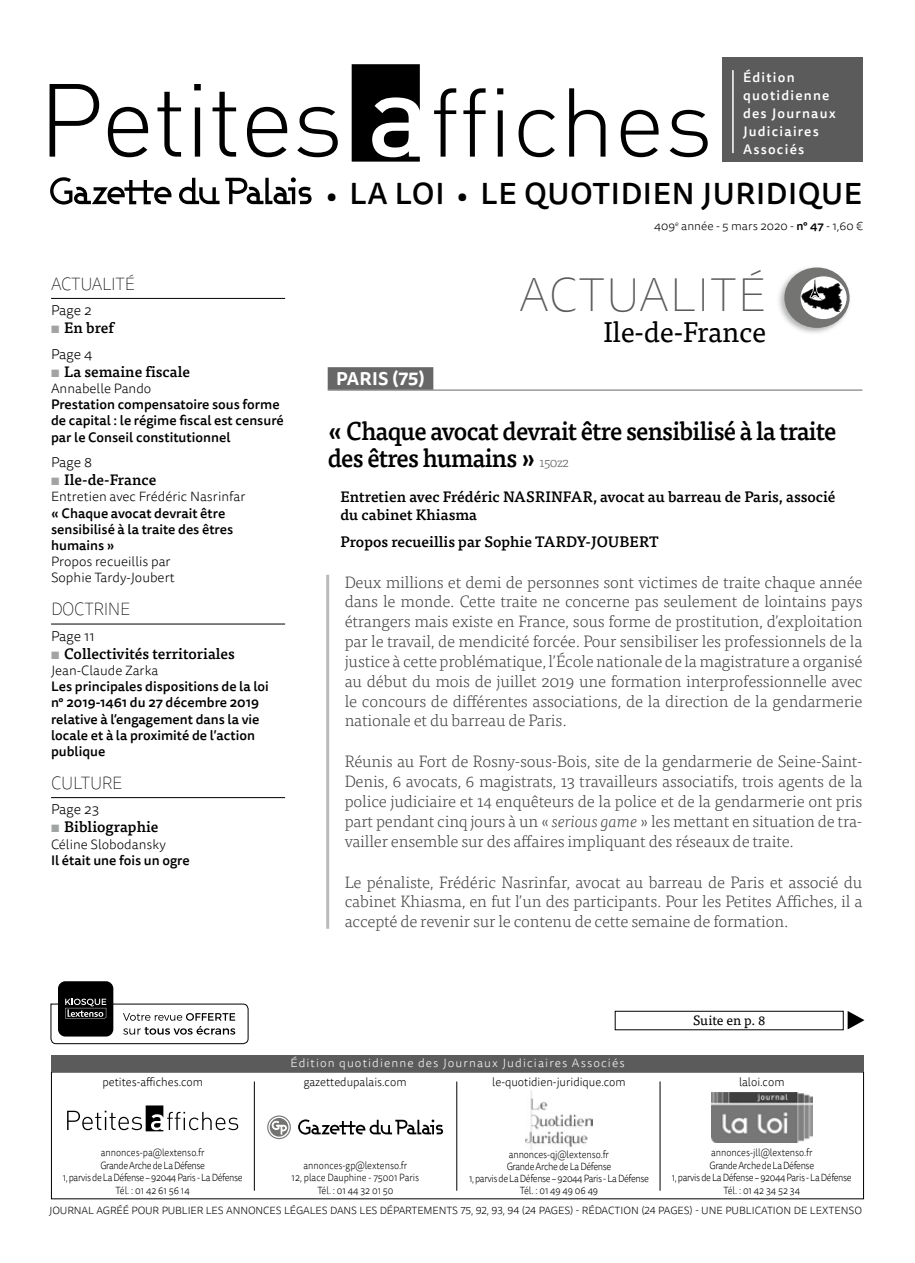
<style>
.page{position:relative;width:915px;height:1263px;background:#fff}
.page>*{position:absolute;margin:0;border:0;box-sizing:border-box;transform-origin:0 0}
.t1{font:100 48px "Tisa Sans OT";letter-spacing:.01em;color:#5b5b5b}
.t2{font:500 30px "Tisa Sans OT";letter-spacing:.02em;color:#000}
.t3{font:28.5px "Tisa OT";letter-spacing:-.01em;color:#000}
.t4{font:500 25.5px/27px "Tisa OT";letter-spacing:-.03em;color:#000;scale:.95 1}
.t5{font:100 18px "Tisa Sans OT";letter-spacing:-.02em;color:#000;scale:.95 1}
.t6{font:700 18px "Tisa Sans OT";letter-spacing:.01em;color:#fff}
.t7{font:300 16.5px/19.8px "Tisa OT";letter-spacing:-.01em;color:#444443;text-align:justify}
.t8{font:500 15px/18px "Tisa OT";color:#000}
.t9{font:300 14.25px "Tisa Sans OT";color:#000}
.t10{font:500 13.5px/16.2px "Tisa Sans OT";color:#000}
.t11{font:300 13.5px/16.2px "Tisa Sans OT";color:#000}
.t12{font:500 13.5px/18px "Tisa Sans OT";letter-spacing:.09em;color:#fff}
.t13{font:13.5px "Tisa OT";color:#000}
.t14{font:300 12px "Tisa Sans OT";color:#000;scale:.95 1}
.t15{font:300 12px "Tisa Sans OT";letter-spacing:.09em;color:#fff}
.t16{font:300 12px "Tisa Sans OT";color:#000}
.t17{font:300 10.5px/12.6px "Tisa Sans OT";letter-spacing:-.04em;color:#000;text-align:center;scale:.88 1}
.t18{font:300 10.5px "Tisa Sans OT";letter-spacing:-.01em;color:#000}
.t19{font:300 10.5px/12.6px "Tisa Sans OT";letter-spacing:-.01em;color:#000;text-align:center;scale:.88 1}
.s1{font-weight:700;color:#a2a3a3}
.s2{font-size:27px}
.s3{font-weight:500}
.s4{font-weight:300;font-size:13.5px;color:#5b5b5b}
.s5{font-style:italic}
</style>
<div class="page">
<div style="left:721px;top:58px;width:140px;height:104px;background:#5b5b5b"></div>
<hr style="left:732px;top:70px;width:1px;height:83px;background:#fff">
<svg style="left:50px;top:84px;width:49px;height:73px"></svg>
<svg style="left:108px;top:107px;width:40px;height:50px"></svg>
<svg style="left:157px;top:92px;width:24px;height:65px"></svg>
<svg style="left:194px;top:84px;width:7px;height:73px"></svg>
<svg style="left:212px;top:92px;width:24px;height:65px"></svg>
<svg style="left:247px;top:107px;width:40px;height:50px"></svg>
<svg style="left:297px;top:107px;width:40px;height:50px"></svg>
<svg style="left:351px;top:64px;width:68px;height:98px"></svg>
<svg style="left:434px;top:88px;width:22px;height:69px"></svg>
<svg style="left:463px;top:88px;width:22px;height:69px"></svg>
<svg style="left:497px;top:88px;width:6px;height:69px"></svg>
<svg style="left:518px;top:110px;width:36px;height:47px"></svg>
<svg style="left:569px;top:88px;width:36px;height:69px"></svg>
<svg style="left:620px;top:110px;width:38px;height:47px"></svg>
<svg style="left:669px;top:110px;width:38px;height:47px"></svg>
<svg style="left:50px;top:177px;width:121px;height:28px"></svg>
<svg style="left:179px;top:178px;width:40px;height:26px"></svg>
<svg style="left:225px;top:177px;width:86px;height:27px"></svg>
<div style="left:58px;top:981px;width:55px;height:55px;background:#000;border-radius:7px"></div>
<svg style="left:50px;top:999px;width:199px;height:45px"></svg>
<img style="left:525px;top:1090px;width:67px;height:60px">
<svg style="left:67px;top:1105px;width:171px;height:26px"></svg>
<img style="left:711px;top:1092px;width:101px;height:50px">
<hr style="left:659px;top:1081px;width:1px;height:110px;background:#000">
<hr style="left:456px;top:1081px;width:1px;height:110px;background:#000">
<hr style="left:254px;top:1081px;width:1px;height:110px;background:#000">
<svg style="left:269px;top:1118px;width:19px;height:18px"></svg>
<svg style="left:298px;top:1119px;width:145px;height:15px"></svg>
<svg style="left:271px;top:1121px;width:16px;height:13px"></svg>
<div style="left:267px;top:1115px;width:24px;height:24px;border:1px solid #747473;border-radius:50%"></div>
<div style="left:51px;top:1055px;width:812px;height:16px;background:#5b5b5b"></div>
<div style="left:614px;top:1011px;width:229px;height:19px;border:1px solid #000"></div>
<svg style="left:847px;top:1011px;width:17px;height:18px"></svg>
<hr style="left:51px;top:298px;width:234px;height:1px;background:#000">
<hr style="left:51px;top:624px;width:234px;height:1px;background:#000">
<hr style="left:51px;top:797px;width:234px;height:1px;background:#000">
<img style="left:779px;top:268px;width:71px;height:65px">
<div style="left:784px;top:267px;width:65px;height:61px;background:#747473;border-radius:50%"></div>
<div style="left:800px;top:276px;width:46px;height:43px;background:#fff;border-radius:50%"></div>
<svg style="left:801px;top:278px;width:41px;height:34px"></svg>
<hr style="left:326px;top:575px;width:3px;height:354px;background:#b9baba">
<div style="left:327px;top:367px;width:106px;height:23px;background:#676767"></div>
<hr style="left:327px;top:390px;width:535px;height:1px;background:#676767">
<p class="t5" style="left:51px;top:273px;width:63px">ACTUALITÉ</p>
<p class="t9" style="left:51px;top:302px;width:42px">Page 2</p>
<p class="t8" style="left:51px;top:319px;width:64px"><span class="s1">▪</span> En bref</p>
<p class="t9" style="left:51px;top:345px;width:43px">Page 4</p>
<p class="t8" style="left:51px;top:363px;width:140px"><span class="s1">▪</span> La semaine fiscale</p>
<p class="t11" style="left:51px;top:381px;width:102px">Annabelle Pando</p>
<p class="t10" style="left:51px;top:397px;width:234px">Prestation compensatoire sous forme de capital : le régime fiscal est censuré par le Conseil constitutionnel</p>
<p class="t9" style="left:51px;top:454px;width:42px">Page 8</p>
<p class="t8" style="left:51px;top:471px;width:107px"><span class="s1">▪</span> Ile-de-France</p>
<p class="t11" style="left:51px;top:489px;width:196px">Entretien avec Frédéric Nasrinfar</p>
<p class="t10" style="left:51px;top:505px;width:184px">« Chaque avocat devrait être sensibilisé à la traite des êtres humains »</p>
<p class="t11" style="left:51px;top:554px;width:125px">Propos recueillis par<br>Sophie Tardy-Joubert</p>
<p class="t5" style="left:51px;top:598px;width:85px">DOCTRI NE</p>
<p class="t9" style="left:51px;top:627px;width:45px">Page 11</p>
<p class="t8" style="left:51px;top:645px;width:185px"><span class="s1">▪</span> Collectivités territoriales</p>
<p class="t11" style="left:51px;top:663px;width:109px">Jean-Claude Zarka</p>
<p class="t10" style="left:51px;top:679px;width:219px">Les principales dispositions de la loi n° 2019-1461 du 27 décembre 2019 relative à l’engagement dans la vie locale et à la proximité de l’action publique</p>
<p class="t5" style="left:51px;top:772px;width:12px">CULTU</p>
<p class="t5" style="left:102px;top:772px;width:23px">RE</p>
<p class="t9" style="left:51px;top:801px;width:50px">Page 23</p>
<p class="t8" style="left:51px;top:818px;width:109px"><span class="s1">▪</span> Bibliographie</p>
<p class="t11" style="left:51px;top:837px;width:116px">Céline Slobodansky</p>
<p class="t10" style="left:51px;top:853px;width:140px">Il était une fois un ogre</p>
<p class="t12" style="left:742px;top:69px;width:94px">Édition quotidienne des Journaux<br>Judiciaires<br>Associés</p>
<h2 class="t2" style="left:326px;top:175px;width:537px"><span class="s2">•</span> LA LOI <span class="s2">•</span> LE QUOTIDIEN JURIDIQUE</h2>
<p class="t16" style="left:654px;top:219px;width:210px">409<sup>e</sup> année - 5 mars 2020 - <span class="s3">n° 47</span> - 1,60 €</p>
<h1 class="t1" style="left:519px;top:267px;width:248px">ACTUALITÉ</h1>
<h3 class="t3" style="left:603px;top:315px;width:164px">Ile-de-France</h3>
<p class="t6" style="left:336px;top:368px;width:90px">PARIS (75)</p>
<h3 class="t4" style="left:327px;top:418px;width:537px">« Chaque avocat devrait être sensibilisé à la traite des êtres humains » <span class="s4">150z2</span></h3>
<p class="t8" style="left:340px;top:488px;width:496px">Entretien avec Frédéric NASRINFAR, avocat au barreau de Paris, associé du cabinet Khiasma</p>
<p class="t8" style="left:340px;top:533px;width:320px">Propos recueillis par Sophie TARDY-JOUBERT</p>
<p class="t7" style="left:344px;top:572px;width:519px">Deux millions et demi de personnes sont victimes de traite chaque année dans le monde. Cette traite ne concerne pas seulement de lointains pays étrangers mais existe en France, sous forme de prostitution, d’exploitation par le travail, de mendicité forcée. Pour sensibiliser les professionnels de la justice à cette problématique, l’École nationale de la magistrature a organisé au début du mois de juillet 2019 une formation interprofessionnelle avec le concours de différentes associations, de la direction de la gendarmerie nationale et du barreau de Paris.</p>
<p class="t7" style="left:344px;top:752px;width:519px">Réunis au Fort de Rosny-sous-Bois, site de la gendarmerie de Seine-Saint-Denis, 6 avocats, 6 magistrats, 13 travailleurs associatifs, trois agents de la police judiciaire et 14 enquêteurs de la police et de la gendarmerie ont pris part pendant cinq jours à un « <span class="s5">serious game</span> » les mettant en situation de tra&shy;vailler ensemble sur des affaires impliquant des réseaux de traite.</p>
<p class="t7" style="left:344px;top:872px;width:519px">Le pénaliste, Frédéric Nasrinfar, avocat au barreau de Paris et associé du cabinet Khiasma, en fut l’un des participants. Pour les Petites Affiches, il a accepté de revenir sur le contenu de cette semaine de formation.</p>
<p class="t14" style="left:102px;top:1075px;width:107px">petites-affiches.com</p>
<p class="t17" style="left:63px;top:1147px;width:206px">annonces-pa@lextenso.fr<br>Grande Arche de La Défense<br>1, parvis de La Défense – 92044 Paris - La Défense<br>Tél. : 01 42 61 56 14</p>
<p class="t15" style="left:290px;top:1055px;width:335px">Édition quotidienne des Journaux Judiciaires Associés</p>
<p class="t13" style="left:693px;top:1013px;width:74px">Suite en p. 8</p>
<p class="t14" style="left:303px;top:1075px;width:110px">gazettedupalais.com</p>
<p class="t14" style="left:492px;top:1075px;width:142px">le-quotidien-juridique.com</p>
<p class="t14" style="left:738px;top:1075px;width:49px">laloi.com</p>
<p class="t19" style="left:291px;top:1159px;width:146px">annonces-gp@lextenso.fr<br>12, place Dauphine - 75001 Paris<br>Tél. : 01 44 32 01 50</p>
<p class="t17" style="left:469px;top:1149px;width:206px;line-height:12px">annonces-qj@lextenso.fr<br>Grande Arche de La Défense<br>1, parvis de La Défense – 92044 Paris - La Défense<br>Tél. : 01 49 49 06 49</p>
<p class="t17" style="left:671px;top:1147px;width:206px">annonces-jll@lextenso.fr<br>Grande Arche de La Défense<br>1, parvis de La Défense – 92044 Paris - La Défense<br>Tél. : 01 42 34 52 34</p>
<p class="t18" style="left:49px;top:1204px;width:814px">JOURNAL AGRÉÉ POUR PUBLIER LES ANNONCES LÉGALES DANS LES DÉPARTEMENTS 75, 92, 93, 94 (24 PAGES) - RÉDACTION (24 PAGES) - UNE PUBLICATION DE LEXTENSO</p>
</div>
